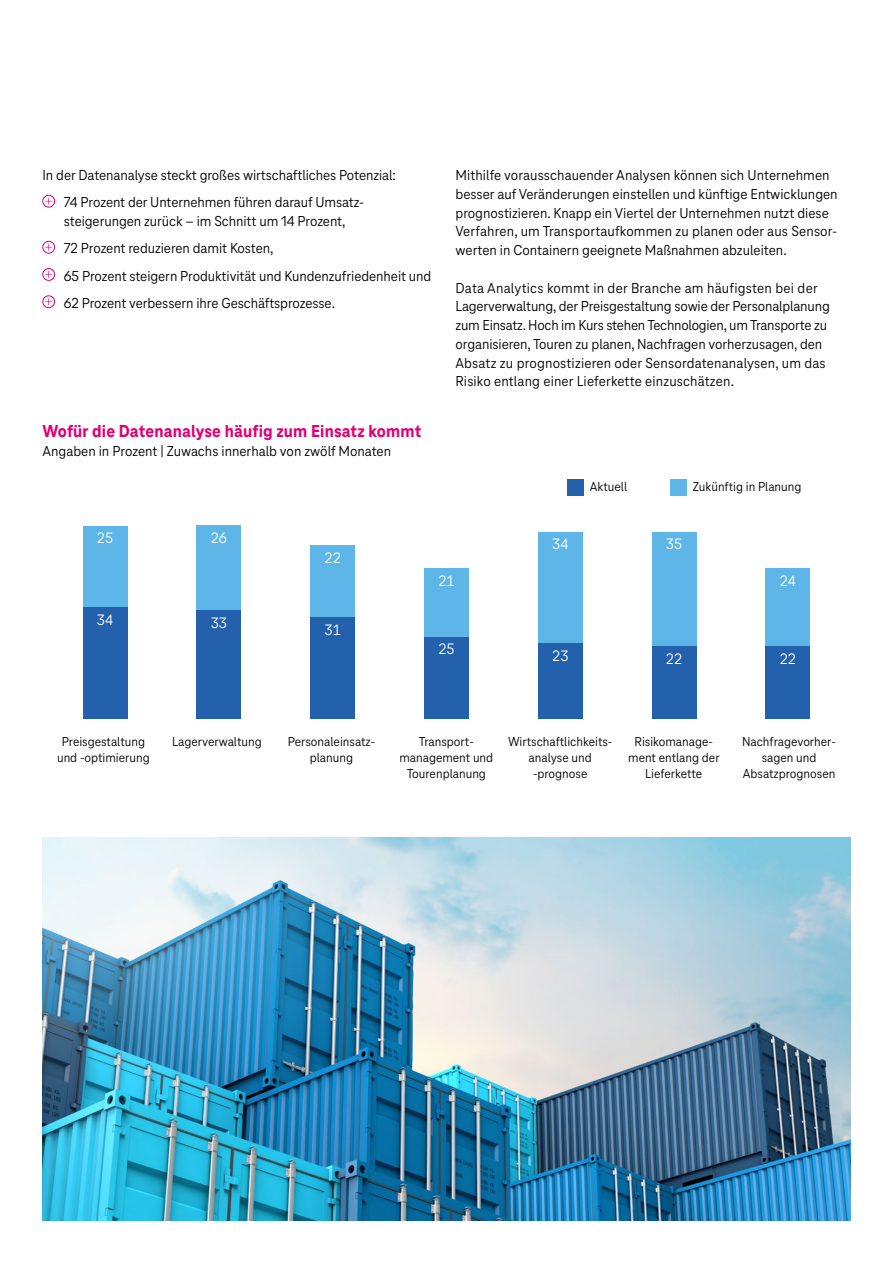
<style>
.page{position:relative;width:893px;height:1263px;background:#fff}
.page>*{position:absolute;margin:0;border:0;box-sizing:border-box;transform-origin:0 0}
.t1{font:800 18px "Tele Neo";letter-spacing:.01em;color:#e20074}
.t2{font:15.75px "Tele Neo";color:#fff}
.t3{font:15px/18.8px "Tele Neo";letter-spacing:-.005em;color:#000}
.t4{font:13.5px/16.2px "Tele Neo";color:#000;text-align:center}
</style>
<div class="page">
<svg style="left:45px;top:198px;width:7px;height:7px"></svg>
<div style="left:43px;top:195px;width:12px;height:12px;border:1px solid #e20074;border-radius:50%"></div>
<svg style="left:45px;top:244px;width:7px;height:7px"></svg>
<div style="left:43px;top:241px;width:12px;height:12px;border:1px solid #e20074;border-radius:50%"></div>
<svg style="left:45px;top:271px;width:7px;height:7px"></svg>
<div style="left:43px;top:268px;width:12px;height:13px;border:1px solid #e20074;border-radius:50%"></div>
<svg style="left:45px;top:298px;width:7px;height:7px"></svg>
<div style="left:43px;top:296px;width:12px;height:12px;border:1px solid #e20074;border-radius:50%"></div>
<div style="left:567px;top:479px;width:17px;height:16px;background:#2461ac"></div>
<div style="left:670px;top:479px;width:17px;height:16px;background:#5db6e7"></div>
<div style="left:83px;top:525px;width:44px;height:82px;background:#5db6e7"></div>
<div style="left:197px;top:525px;width:44px;height:86px;background:#5db6e7"></div>
<div style="left:310px;top:545px;width:45px;height:72px;background:#5db6e7"></div>
<div style="left:424px;top:568px;width:45px;height:69px;background:#5db6e7"></div>
<div style="left:538px;top:532px;width:45px;height:111px;background:#5db6e7"></div>
<div style="left:652px;top:532px;width:44px;height:115px;background:#5db6e7"></div>
<div style="left:765px;top:568px;width:45px;height:79px;background:#5db6e7"></div>
<div style="left:83px;top:607px;width:44px;height:112px;background:#2461ac"></div>
<div style="left:197px;top:611px;width:44px;height:108px;background:#2461ac"></div>
<div style="left:310px;top:617px;width:45px;height:102px;background:#2461ac"></div>
<div style="left:424px;top:637px;width:45px;height:82px;background:#2461ac"></div>
<div style="left:538px;top:643px;width:45px;height:76px;background:#2461ac"></div>
<div style="left:652px;top:647px;width:44px;height:72px;background:#2461ac"></div>
<div style="left:765px;top:647px;width:45px;height:72px;background:#2461ac"></div>
<img style="left:43px;top:838px;width:807px;height:382px">
<p class="t3" style="left:64px;top:162px;width:334px;line-height:27.3px;text-indent:-21px">In der Datenanalyse steckt großes wirtschaftliches Potenzial:<br>74 Prozent der Unternehmen führen darauf Umsatz-</p>
<p class="t3" style="left:64px;top:208px;width:369px;line-height:27.3px">steigerungen zurück – im Schnitt um 14 Prozent,<br>72 Prozent reduzieren damit Kosten,<br>65 Prozent steigern Produktivität und Kundenzufriedenheit und 62 Prozent verbessern ihre Geschäftsprozesse.</p>
<p class="t1" style="left:43px;top:421px;width:380px">Wofür die Datenanalyse häufig zum Einsatz kommt</p>
<p class="t3" style="left:43px;top:442px;width:350px">Angaben in Prozent | Zuwachs innerhalb von zwölf Monaten</p>
<p class="t3" style="left:455px;top:166px;width:384px">Mithilfe vorausschauender Analysen können sich Unternehmen besser auf Veränderungen einstellen und künftige Entwicklungen prognostizieren. Knapp ein Viertel der Unternehmen nutzt diese Verfahren, um Transportaufkommen zu planen oder aus Sensor&shy;werten in Containern geeignete Maßnahmen abzuleiten.</p>
<p class="t3" style="left:455px;top:278px;width:376px">Data Analytics kommt in der Branche am häufigsten bei der Lagerverwaltung, der Preisgestaltung sowie der Personalplanung zum Einsatz. Hoch im Kurs stehen Technologien, um Transporte zu organisieren, Touren zu planen, Nachfragen vorherzusagen, den Absatz zu prognostizieren oder Sensordatenanalysen, um das Risiko entlang einer Lieferkette einzuschätzen.</p>
<p class="t4" style="left:590px;top:479px;width:39px">Aktuell</p>
<p class="t4" style="left:693px;top:479px;width:110px">Zukünftig in Planung</p>
<p class="t2" style="left:97px;top:529px;width:18px">25</p>
<p class="t2" style="left:211px;top:529px;width:18px">26</p>
<p class="t2" style="left:97px;top:611px;width:18px">34</p>
<p class="t2" style="left:211px;top:614px;width:18px">33</p>
<p class="t2" style="left:325px;top:549px;width:18px">22</p>
<p class="t2" style="left:325px;top:621px;width:18px">31</p>
<p class="t2" style="left:438px;top:571px;width:18px">21</p>
<p class="t2" style="left:438px;top:640px;width:18px">25</p>
<p class="t2" style="left:552px;top:535px;width:18px">34</p>
<p class="t2" style="left:666px;top:535px;width:18px">35</p>
<p class="t2" style="left:780px;top:571px;width:18px">24</p>
<p class="t2" style="left:552px;top:647px;width:18px">23</p>
<p class="t2" style="left:666px;top:650px;width:18px">22</p>
<p class="t2" style="left:780px;top:650px;width:18px">22</p>
<p class="t4" style="left:62px;top:733px;width:85px">Preisgestaltung</p>
<p class="t4" style="left:172px;top:733px;width:91px">Lagerverwaltung</p>
<p class="t4" style="left:57px;top:749px;width:94px">und -optimierung</p>
<p class="t4" style="left:288px;top:733px;width:89px">Personaleinsatz&shy;planung</p>
<p class="t4" style="left:399px;top:733px;width:95px">Transport&shy;management und<br>Tourenplanung</p>
<p class="t4" style="left:742px;top:733px;width:96px">Nachfragevorher&shy;sagen und<br>Absatzprognosen</p>
<p class="t4" style="left:508px;top:733px;width:106px">Wirtschaftlichkeits&shy;analyse und -prognose</p>
<p class="t4" style="left:628px;top:733px;width:93px">Risikomanage&shy;ment entlang der<br>Lieferkette</p>
</div>
